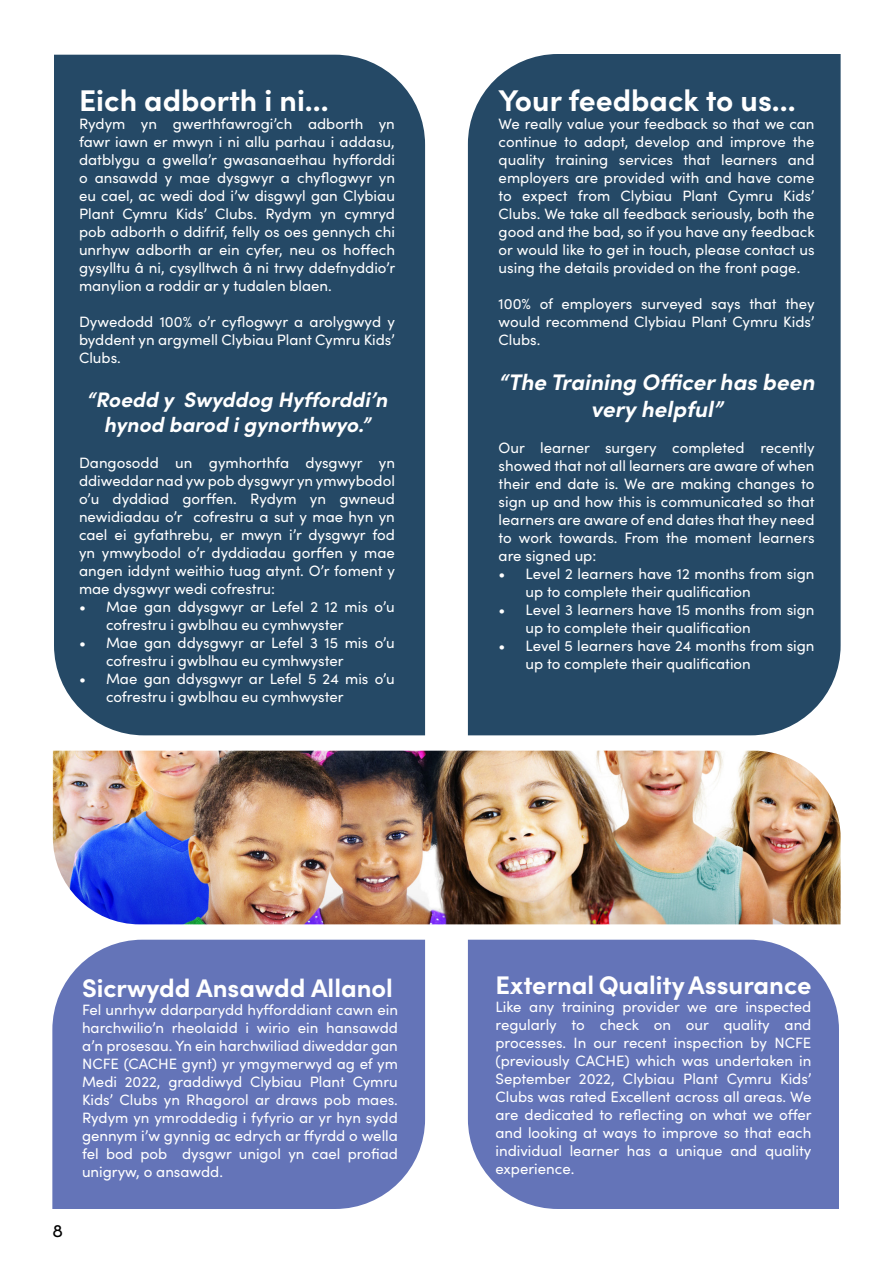
<style>
.page{position:relative;width:893px;height:1263px;background:#fff}
.page>*{position:absolute;margin:0;border:0;box-sizing:border-box;transform-origin:0 0}
.t1{font:700 30px "Sofia Pro";color:#fff}
.t2{font:700 25.5px "Sofia Pro";color:#fff}
.t3{font:italic 700 22.5px/27px "Sofia Pro";color:#fff;text-align:center}
.t4{font:italic 700 21px/25.2px "Sofia Pro";color:#fff;text-align:center}
.t5{font:18px "Sofia Pro";color:#000}
.t6{font:15px/18px "Sofia Pro";color:#fff;text-align:justify}
</style>
<div class="page">
<div style="left:468px;top:54px;width:373px;height:681px;background:#254966"></div>
<div style="left:54px;top:55px;width:371px;height:680px;background:#254966"></div>
<div style="left:52px;top:940px;width:373px;height:269px;background:#6474b8"></div>
<div style="left:468px;top:940px;width:371px;height:269px;background:#6474b8"></div>
<img style="left:53px;top:751px;width:788px;height:173px">
<p class="t1" style="left:79px;top:78px;width:251px">Eich adborth i ni...</p>
<p class="t6" style="left:79px;top:114px;width:318px">Rydym yn gwerthfawrogi’ch adborth yn fawr iawn er mwyn i ni allu parhau i addasu, datblygu a gwella’r gwasanaethau hyfforddi o ansawdd y mae dysgwyr a chyflogwyr yn eu cael, ac wedi dod i’w disgwyl gan Clybiau Plant Cymru Kids’ Clubs. Rydym yn cymryd pob adborth o ddifrif, felly os oes gennych chi unrhyw adborth ar ein cyfer, neu os hoffech gysylltu â ni, cysylltwch â ni trwy ddefnyddio’r manylion a roddir ar y tudalen blaen.</p>
<p class="t6" style="left:79px;top:312px;width:317px">Dywedodd 100% o’r cyflogwyr a arolygwyd y byddent yn argymell Clybiau Plant Cymru Kids’ Clubs.</p>
<p class="t4" style="left:87px;top:385px;width:302px">“Roedd y Swyddog Hyfforddi’n hynod barod i gynorthwyo.”</p>
<p class="t6" style="left:79px;top:453px;width:317px">Dangosodd un gymhorthfa dysgwyr yn ddiweddar nad yw pob dysgwyr yn ymwybodol o’u dyddiad gorffen. Rydym yn gwneud newidiadau o’r cofrestru a sut y mae hyn yn cael ei gyfathrebu, er mwyn i’r dysgwyr fod yn ymwybodol o’r dyddiadau gorffen y mae angen iddynt weithio tuag atynt. O’r foment y mae dysgwyr wedi cofrestru:</p>
<p class="t6" style="left:106px;top:597px;width:290px;text-indent:-27px">• Mae gan ddysgwyr ar Lefel 2 12 mis o’u cofrestru i gwblhau eu cymhwyster</p>
<p class="t6" style="left:106px;top:633px;width:290px;text-indent:-27px">• Mae gan ddysgwyr ar Lefel 3 15 mis o’u cofrestru i gwblhau eu cymhwyster</p>
<p class="t6" style="left:106px;top:669px;width:290px;text-indent:-27px">• Mae gan ddysgwyr ar Lefel 5 24 mis o’u cofrestru i gwblhau eu cymhwyster</p>
<p class="t1" style="left:499px;top:78px;width:299px">Your feedback to us...</p>
<p class="t6" style="left:499px;top:114px;width:318px">We really value your feedback so that we can continue to adapt, develop and improve the quality training services that learners and employers are provided with and have come to expect from Clybiau Plant Cymru Kids’ Clubs. We take all feedback seriously, both the good and the bad, so if you have any feedback or would like to get in touch, please contact us using the details provided on the front page.</p>
<p class="t6" style="left:499px;top:294px;width:317px">100% of employers surveyed says that they would recommend Clybiau Plant Cymru Kids’ Clubs.</p>
<p class="t3" style="left:499px;top:367px;width:317px">“The Training Officer has been very helpful”</p>
<p class="t6" style="left:499px;top:438px;width:317px">Our learner surgery completed recently showed that not all learners are aware of when their end date is. We are making changes to sign up and how this is communicated so that learners are aware of end dates that they need to work towards. From the moment learners are signed up:</p>
<p class="t6" style="left:526px;top:564px;width:290px;text-indent:-27px">• Level 2 learners have 12 months from sign up to complete their qualification</p>
<p class="t6" style="left:526px;top:600px;width:290px;text-indent:-27px">• Level 3 learners have 15 months from sign up to complete their qualification</p>
<p class="t6" style="left:526px;top:636px;width:290px;text-indent:-27px">• Level 5 learners have 24 months from sign up to complete their qualification</p>
<p class="t5" style="left:52px;top:1218px;width:12px">8</p>
<p class="t2" style="left:82px;top:968px;width:312px">Sicrwydd Ansawdd Allanol</p>
<p class="t6" style="left:82px;top:1000px;width:317px">Fel unrhyw ddarparydd hyfforddiant cawn ein harchwilio’n rheolaidd i wirio ein hansawdd a’n prosesau. Yn ein harchwiliad diweddar gan NCFE (CACHE gynt) yr ymgymerwyd ag ef ym Medi 2022, graddiwyd Clybiau Plant Cymru Kids’ Clubs yn Rhagorol ar draws pob maes.<br>Rydym yn ymroddedig i fyfyrio ar yr hyn sydd gennym i’w gynnig ac edrych ar ffyrdd o wella fel bod pob dysgwr unigol yn cael profiad unigryw, o ansawdd.</p>
<p class="t2" style="left:495px;top:965px;width:317px">External Quality Assurance</p>
<p class="t6" style="left:495px;top:997px;width:318px">Like any training provider we are inspected regularly to check on our quality and processes. In our recent inspection by NCFE (previously CACHE) which was undertaken in September 2022, Clybiau Plant Cymru Kids’ Clubs was rated Excellent across all areas. We are dedicated to reflecting on what we offer and looking at ways to improve so that each individual learner has a unique and quality experience.</p>
</div>
